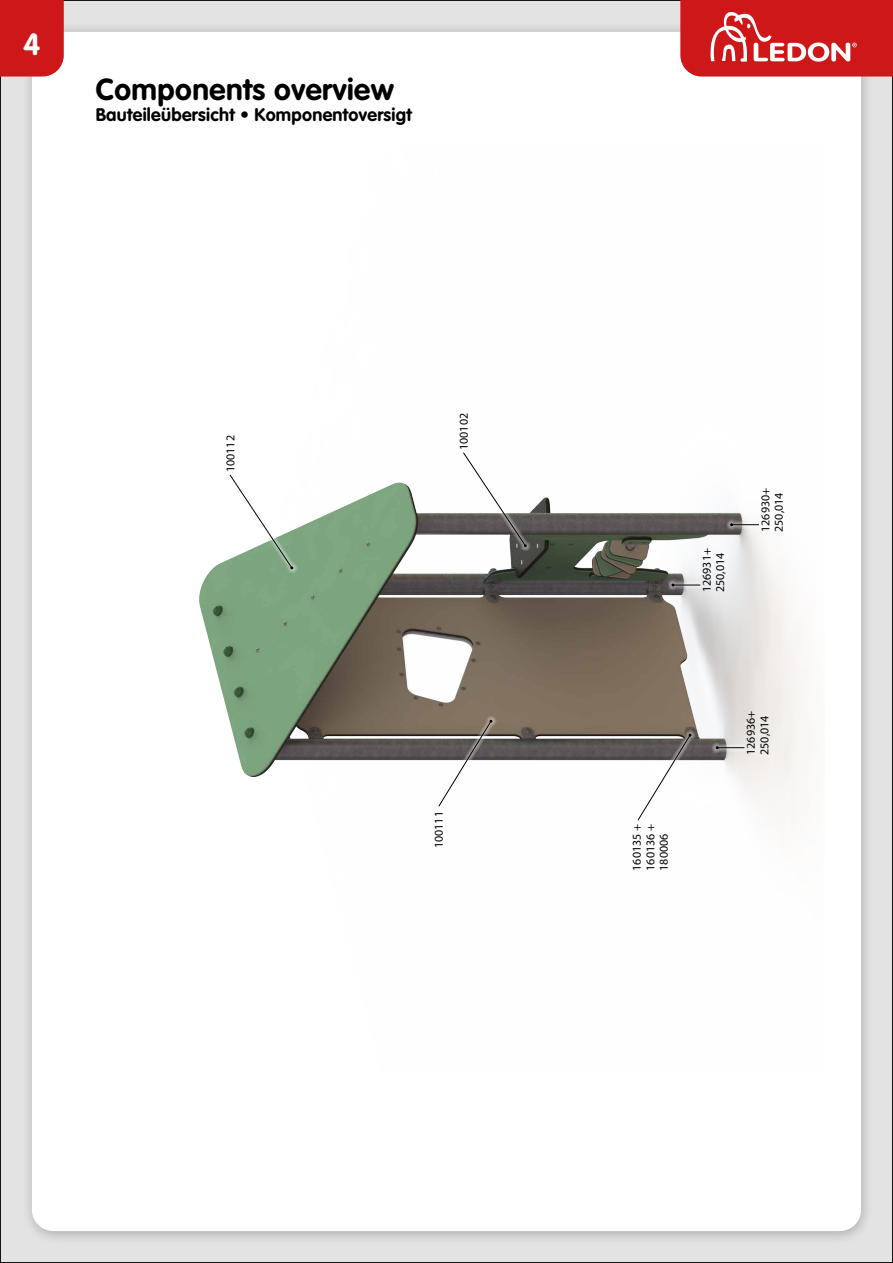
<style>
.page{position:relative;width:893px;height:1263px;background:#e3e3e3}
.page>*{position:absolute;margin:0;border:0;box-sizing:border-box;transform-origin:0 0}
.t1{font:700 30px "VAG Rounded Std";letter-spacing:.015em;color:#000}
.t2{font:700 30px "VAG Rounded Std";color:#fff}
.t3{font:700 18px "VAG Rounded Std";letter-spacing:.015em;color:#000}
.t4{font:12px/13.5px "Myriad Pro";color:#000}
</style>
<div class="page">
<div style="left:21px;top:22px;width:852px;height:1222px;background:#000;opacity:.25"></div>
<div style="left:34px;top:34px;width:825px;height:1195px;background:#fff;border-radius:19px"></div>
<img style="left:199px;top:482px;width:612px;height:337px">
<div style="left:0;top:0;width:64px;height:77px;background:#cd1719"></div>
<svg style="left:680px;top:0;width:213px;height:77px;background:#d23234"></svg>
<svg style="left:435px;top:716px;width:61px;height:94px"></svg>
<svg style="left:438px;top:720px;width:54px;height:87px"></svg>
<svg style="left:634px;top:730px;width:61px;height:89px"></svg>
<svg style="left:637px;top:734px;width:55px;height:87px"></svg>
<svg style="left:459px;top:482px;width:72px;height:69px"></svg>
<svg style="left:462px;top:452px;width:65px;height:95px"></svg>
<svg style="left:226px;top:482px;width:72px;height:91px"></svg>
<svg style="left:229px;top:474px;width:64px;height:95px"></svg>
<svg style="left:726px;top:519px;width:37px;height:11px"></svg>
<svg style="left:730px;top:523px;width:29px;height:3px"></svg>
<svg style="left:668px;top:579px;width:36px;height:11px"></svg>
<svg style="left:671px;top:583px;width:29px;height:3px"></svg>
<svg style="left:712px;top:742px;width:37px;height:11px"></svg>
<svg style="left:716px;top:746px;width:28px;height:3px"></svg>
<h1 class="t2" style="left:23px;top:27px;width:19px">4</h1>
<h1 class="t1" style="left:96px;top:71px;width:300px">Components overview</h1>
<h2 class="t3" style="left:96px;top:104px;width:318px">Bauteileübersicht • Komponentoversigt</h2>
<p class="t4" style="left:223px;top:472px;width:38px;rotate:-90deg">100112</p>
<p class="t4" style="left:457px;top:450px;width:38px;rotate:-90deg">100102</p>
<p class="t4" style="left:700px;top:592px;width:46px;rotate:-90deg">126931+<br>250,014</p>
<p class="t4" style="left:758px;top:532px;width:46px;rotate:-90deg">126930+<br>250,014</p>
<p class="t4" style="left:432px;top:848px;width:38px;rotate:-90deg">100111</p>
<p class="t4" style="left:630px;top:871px;width:48px;text-align:justify;rotate:-90deg">160135 + 160136 + 180006</p>
<p class="t4" style="left:744px;top:755px;width:46px;rotate:-90deg">126936+<br>250,014</p>
</div>
